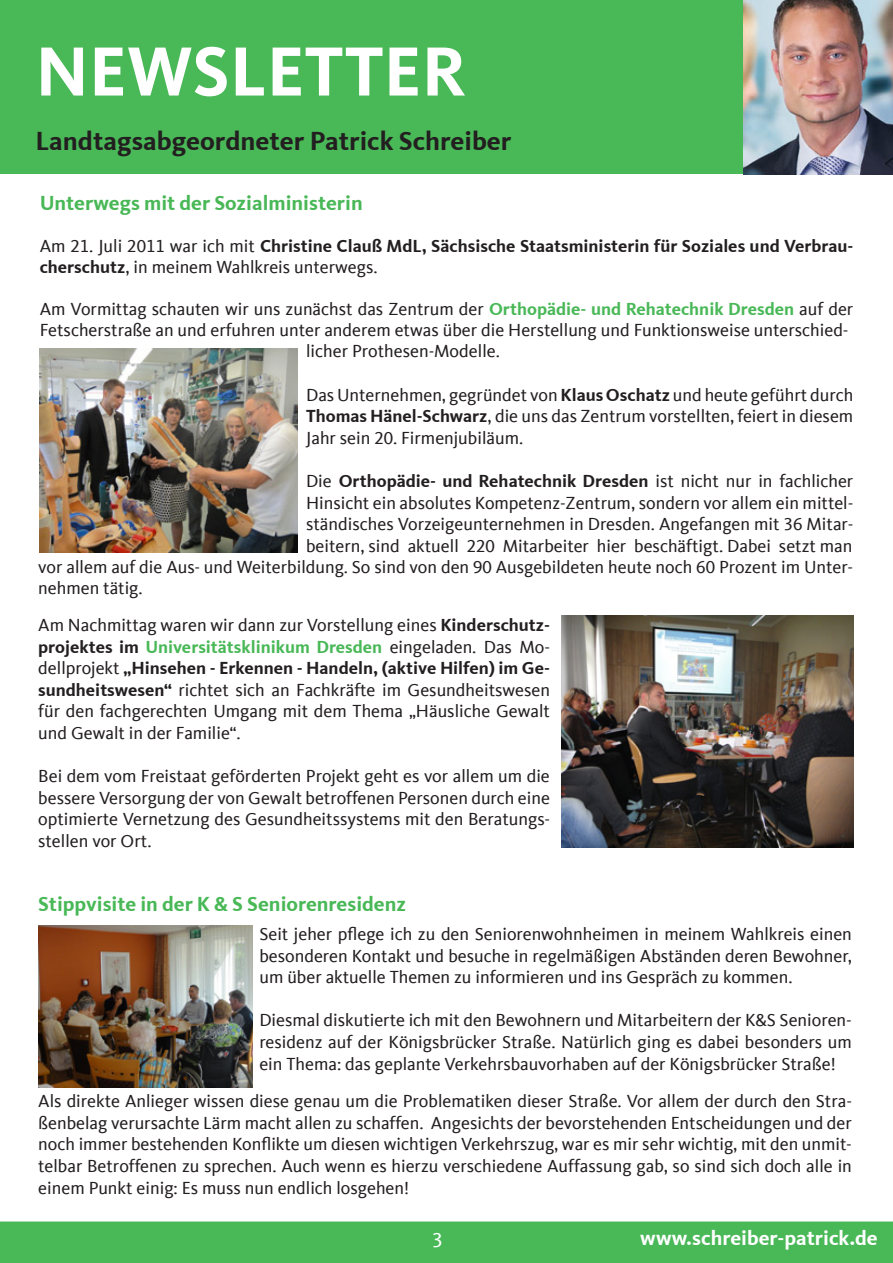
<style>
.page{position:relative;width:893px;height:1263px;background:#fff}
.page>*{position:absolute;margin:0;border:0;box-sizing:border-box;transform-origin:0 0}
.t1{font:700 72px "CDU Kievit Tab";color:#fff}
.t2{font:700 27px "CDU Kievit Tab";color:#231f20}
.t3{font:700 21px "CDU Kievit Tab";color:#49b857}
.t4{font:700 21px "CDU Kievit Tab";color:#fff}
.t5{font:21px "CDU Kievit Tab";color:#fff}
.t6{font:18px/21.6px "CDU Kievit Tab";color:#231f20;text-align:justify}
.t7{font:700 18px/21px "CDU Kievit Tab";color:#231f20}
.s1{font-weight:400}
.s2{font-weight:700;color:#49b857}
.s3{font-weight:700}
</style>
<div class="page">
<div style="left:0;top:0;width:893px;height:174px;background:#49b857"></div>
<img style="left:743px;top:0;width:150px;height:174px">
<div style="left:0;top:1221px;width:893px;height:42px;background:#49b857"></div>
<img style="left:40px;top:349px;width:258px;height:204px">
<img style="left:561px;top:615px;width:292px;height:232px">
<img style="left:38px;top:926px;width:214px;height:161px">
<h1 class="t1" style="left:35px;top:29px;width:432px">NEWSLETTER</h1>
<h2 class="t2" style="left:35px;top:125px;width:478px">Landtagsabgeordneter Patrick Schreiber</h2>
<p class="t3" style="left:40px;top:191px;width:325px">Unterwegs mit der Sozialministerin</p>
<p class="t7" style="left:40px;top:236px;width:815px"><span class="s1">Am 21. Juli 2011 war ich mit</span> Christine Clauß MdL, Sächsische Staatsministerin für Soziales und Verbrau&shy;cherschutz<span class="s1">, in meinem Wahlkreis unterwegs.</span></p>
<p class="t6" style="left:40px;top:299px;width:815px;line-height:21px">Am Vormittag schauten wir uns zunächst das Zentrum der <span class="s2">Orthopädie- und Rehatechnik Dresden</span> auf der<br>Fetscherstraße an und erfuhren unter anderem etwas über die Herstellung und Funktionsweise unterschied-</p>
<p class="t6" style="left:306px;top:341px;width:195px">licher Prothesen-Modelle.</p>
<p class="t6" style="left:306px;top:384px;width:549px">Das Unternehmen, gegründet von <span class="s3">Klaus Oschatz</span> und heute geführt durch <span class="s3">Thomas Hänel-Schwarz</span>, die uns das Zentrum vorstellten, feiert in diesem Jahr sein 20. Firmenjubiläum.</p>
<p class="t6" style="left:306px;top:470px;width:549px">Die <span class="s3">Orthopädie- und Rehatechnik Dresden</span> ist nicht nur in fachlicher Hinsicht ein absolutes Kompetenz-Zentrum, sondern vor allem ein mittel&shy;ständisches Vorzeigeunternehmen in Dresden. Angefangen mit 36 Mitar&shy;beitern, sind aktuell 220 Mitarbeiter hier beschäftigt. Dabei setzt man</p>
<p class="t6" style="left:38px;top:556px;width:816px">vor allem auf die Aus- und Weiterbildung. So sind von den 90 Ausgebildeten heute noch 60 Prozent im Unter&shy;nehmen tätig.</p>
<p class="t6" style="left:38px;top:614px;width:513px">Am Nachmittag waren wir dann zur Vorstellung eines <span class="s3">Kinderschutz&shy;projektes im</span> <span class="s2">Universitätsklinikum Dresden</span> eingeladen. Das Mo&shy;dellprojekt <span class="s3">„Hinsehen - Erkennen - Handeln, (aktive Hilfen) im Ge&shy;sundheitswesen“</span> richtet sich an Fachkräfte im Gesundheitswesen für den fachgerechten Umgang mit dem Thema „Häusliche Gewalt und Gewalt in der Familie“.</p>
<p class="t6" style="left:38px;top:765px;width:513px">Bei dem vom Freistaat geförderten Projekt geht es vor allem um die bessere Versorgung der von Gewalt betroffenen Personen durch eine optimierte Vernetzung des Gesundheitssystems mit den Beratungs&shy;stellen vor Ort.</p>
<p class="t3" style="left:38px;top:891px;width:369px">Stippvisite in der K &amp; S Seniorenresidenz</p>
<p class="t6" style="left:259px;top:923px;width:594px">Seit jeher pflege ich zu den Seniorenwohnheimen in meinem Wahlkreis einen besonderen Kontakt und besuche in regelmäßigen Abständen deren Bewohner, um über aktuelle Themen zu informieren und ins Gespräch zu kommen.</p>
<p class="t6" style="left:259px;top:1010px;width:594px">Diesmal diskutierte ich mit den Bewohnern und Mitarbeitern der K&amp;S Senioren&shy;residenz auf der Königsbrücker Straße. Natürlich ging es dabei besonders um ein Thema: das geplante Verkehrsbauvorhaben auf der Königsbrücker Straße!</p>
<p class="t6" style="left:38px;top:1091px;width:815px">Als direkte Anlieger wissen diese genau um die Problematiken dieser Straße. Vor allem der durch den Stra&shy;ßenbelag verursachte Lärm macht allen zu schaffen. Angesichts der bevorstehenden Entscheidungen und der noch immer bestehenden Konflikte um diesen wichtigen Verkehrszug, war es mir sehr wichtig, mit den unmit&shy;telbar Betroffenen zu sprechen. Auch wenn es hierzu verschiedene Auffassung gab, so sind sich doch alle in einem Punkt einig: Es muss nun endlich losgehen!</p>
<p class="t5" style="left:432px;top:1228px;width:12px">3</p>
<p class="t4" style="left:640px;top:1225px;width:239px">www.schreiber-patrick.de</p>
</div>
